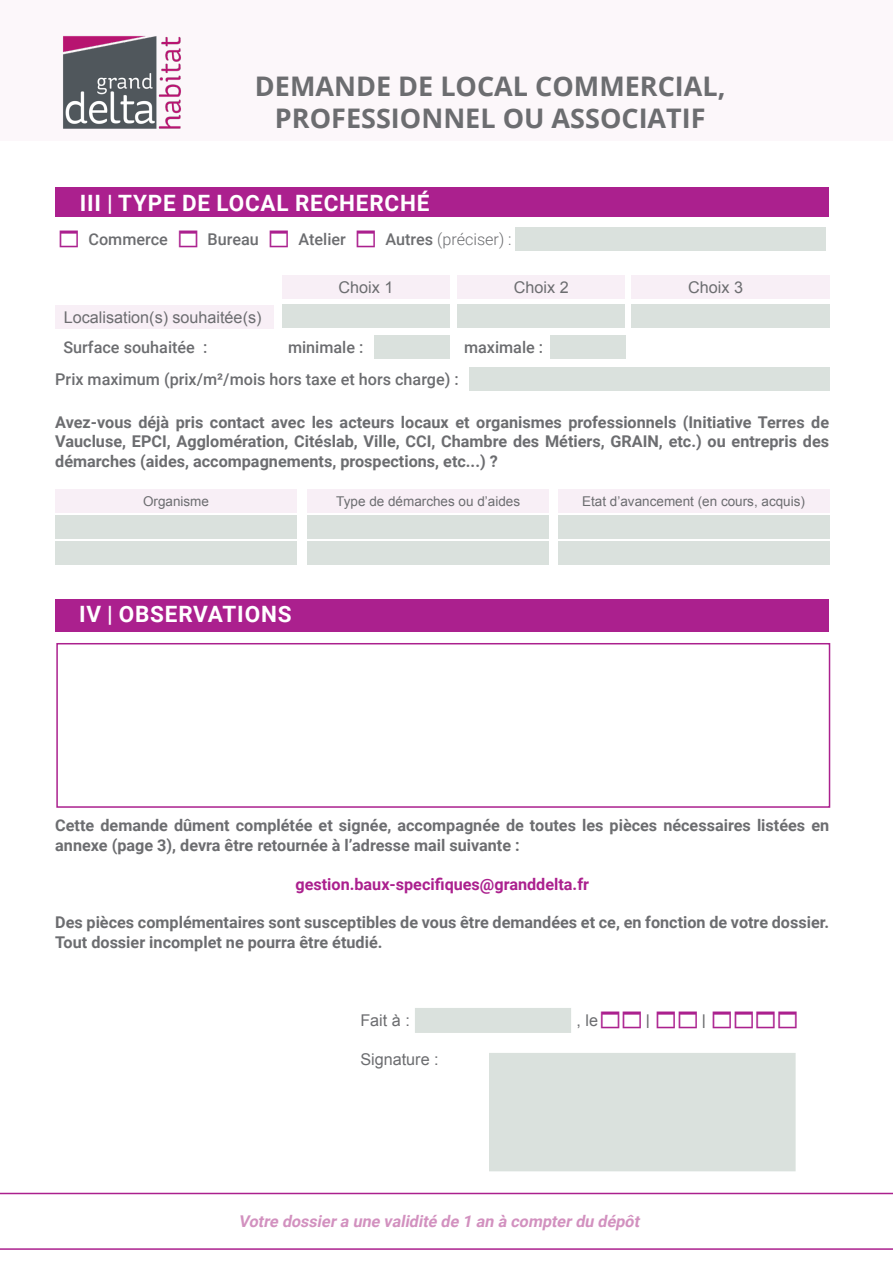
<style>
.page{position:relative;width:893px;height:1263px;background:#fff}
.page>*{position:absolute;margin:0;border:0;box-sizing:border-box;transform-origin:0 0}
.t1{font:700 27px/32.4px "Open Sans";color:#6c6d70;text-align:center}
.t2{font:700 22.5px "Roboto";letter-spacing:.035em;color:#fff}
.t3{font:700 16.2px/19.5px "Roboto";color:#6c6d70;text-align:justify}
.t4{font:500 16.2px "Roboto";color:#6c6d70}
.t5{font:16.2px "Arial";color:#6c6d70}
.t6{font:italic 700 16.2px "Roboto";color:#d291bf}
.t7{font:700 16.2px "Roboto";color:#ab208e}
.t8{font:300 16.2px "Roboto";color:#6c6d70}
.t9{font:13.5px "Arial";color:#6c6d70}
.s1{font-weight:500}
</style>
<div class="page">
<div style="left:0;top:0;width:893px;height:140px;background:#fcf7fa"></div>
<svg style="left:0;top:1193px;width:893px;height:57px"></svg>
<div style="left:55px;top:599px;width:774px;height:32px;background:#ab208e"></div>
<div style="left:55px;top:187px;width:774px;height:30px;background:#ab208e"></div>
<div style="left:415px;top:1008px;width:156px;height:25px;background:#dae1dd"></div>
<div style="left:489px;top:1053px;width:307px;height:118px;background:#dae1dd"></div>
<div style="left:282px;top:305px;width:168px;height:23px;background:#dae1dd"></div>
<div style="left:55px;top:516px;width:242px;height:23px;background:#dae1dd"></div>
<div style="left:55px;top:541px;width:242px;height:24px;background:#dae1dd"></div>
<div style="left:374px;top:335px;width:76px;height:24px;background:#dae1dd"></div>
<div style="left:469px;top:367px;width:361px;height:23px;background:#dae1dd"></div>
<div style="left:457px;top:305px;width:168px;height:23px;background:#dae1dd"></div>
<div style="left:307px;top:516px;width:242px;height:23px;background:#dae1dd"></div>
<div style="left:307px;top:541px;width:242px;height:24px;background:#dae1dd"></div>
<div style="left:632px;top:305px;width:198px;height:23px;background:#dae1dd"></div>
<div style="left:515px;top:227px;width:311px;height:24px;background:#dae1dd"></div>
<div style="left:558px;top:516px;width:271px;height:23px;background:#dae1dd"></div>
<div style="left:558px;top:541px;width:271px;height:24px;background:#dae1dd"></div>
<div style="left:282px;top:275px;width:168px;height:24px;background:#f8eff6"></div>
<div style="left:55px;top:490px;width:242px;height:23px;background:#f8eff6"></div>
<div style="left:457px;top:275px;width:168px;height:24px;background:#f8eff6"></div>
<div style="left:307px;top:490px;width:242px;height:23px;background:#f8eff6"></div>
<div style="left:632px;top:275px;width:198px;height:24px;background:#f8eff6"></div>
<div style="left:558px;top:490px;width:271px;height:23px;background:#f8eff6"></div>
<div style="left:55px;top:305px;width:218px;height:23px;background:#f8eff6"></div>
<div style="left:56px;top:643px;width:774px;height:165px;border:2px solid #ab208e"></div>
<img style="left:63px;top:36px;width:118px;height:93px">
<div style="left:550px;top:335px;width:75px;height:24px;background:#dae1dd"></div>
<p class="t1" style="left:255px;top:69px;width:472px">DEMANDE DE LOCAL COMMERCIAL,<br>PROFESSIONNEL OU ASSOCIATIF</p>
<p class="t2" style="left:80px;top:187px;width:351px">III | TYPE DE LOCAL RECHERCHÉ</p>
<p class="t4" style="left:89px;top:228px;width:81px">Commerce</p>
<p class="t4" style="left:208px;top:228px;width:53px">Bureau</p>
<p class="t4" style="left:298px;top:228px;width:49px">Atelier</p>
<p class="t8" style="left:386px;top:228px;width:128px"><span class="s1">Autres</span> (préciser) :</p>
<p class="t5" style="left:64px;top:306px;width:199px">Localisation(s) souhaitée(s)</p>
<p class="t5" style="left:338px;top:277px;width:56px">Choix 1</p>
<p class="t5" style="left:514px;top:277px;width:56px">Choix 2</p>
<p class="t4" style="left:63px;top:336px;width:145px">Surface souhaitée :</p>
<p class="t4" style="left:288px;top:336px;width:77px">minimale :</p>
<p class="t4" style="left:464px;top:336px;width:81px">maximale :</p>
<p class="t4" style="left:55px;top:368px;width:405px">Prix maximum (prix/m²/mois hors taxe et hors charge) :</p>
<p class="t5" style="left:688px;top:277px;width:56px">Choix 3</p>
<p class="t3" style="left:55px;top:412px;width:775px">Avez-vous déjà pris contact avec les acteurs locaux et organismes professionnels (Initiative Terres de Vaucluse, EPCI, Agglomération, Citéslab, Ville, CCI, Chambre des Métiers, GRAIN, etc.) ou entrepris des démarches (aides, accompagnements, prospections, etc...) ?</p>
<p class="t9" style="left:143px;top:493px;width:68px">Organisme</p>
<p class="t2" style="left:79px;top:599px;width:214px">IV | OBSERVATIONS</p>
<p class="t9" style="left:336px;top:493px;width:185px">Type de démarches ou d’aides</p>
<p class="t9" style="left:582px;top:493px;width:224px">Etat d’avancement (en cours, acquis)</p>
<p class="t3" style="left:55px;top:815px;width:775px">Cette demande dûment complétée et signée, accompagnée de toutes les pièces nécessaires listées en</p>
<p class="t3" style="left:55px;top:834px;width:466px">annexe (page 3), devra être retournée à l’adresse mail suivante :</p>
<p class="t7" style="left:295px;top:872px;width:295px">gestion.baux-specifiques@granddelta.fr</p>
<p class="t3" style="left:55px;top:912px;width:775px">Des pièces complémentaires sont susceptibles de vous être demandées et ce, en fonction de votre dossier.</p>
<p class="t3" style="left:55px;top:932px;width:329px">Tout dossier incomplet ne pourra être étudié.</p>
<p class="t5" style="left:360px;top:1010px;width:51px">Fait à :</p>
<p class="t5" style="left:576px;top:1010px;width:23px">, le</p>
<p class="t3" style="left:646px;top:1010px;width:6px">|</p>
<p class="t3" style="left:702px;top:1010px;width:6px">|</p>
<p class="t5" style="left:360px;top:1048px;width:80px">Signature :</p>
<p class="t6" style="left:239px;top:1210px;width:406px">Votre dossiera une validité de 1 an à compterdu dépôt</p>
</div>
